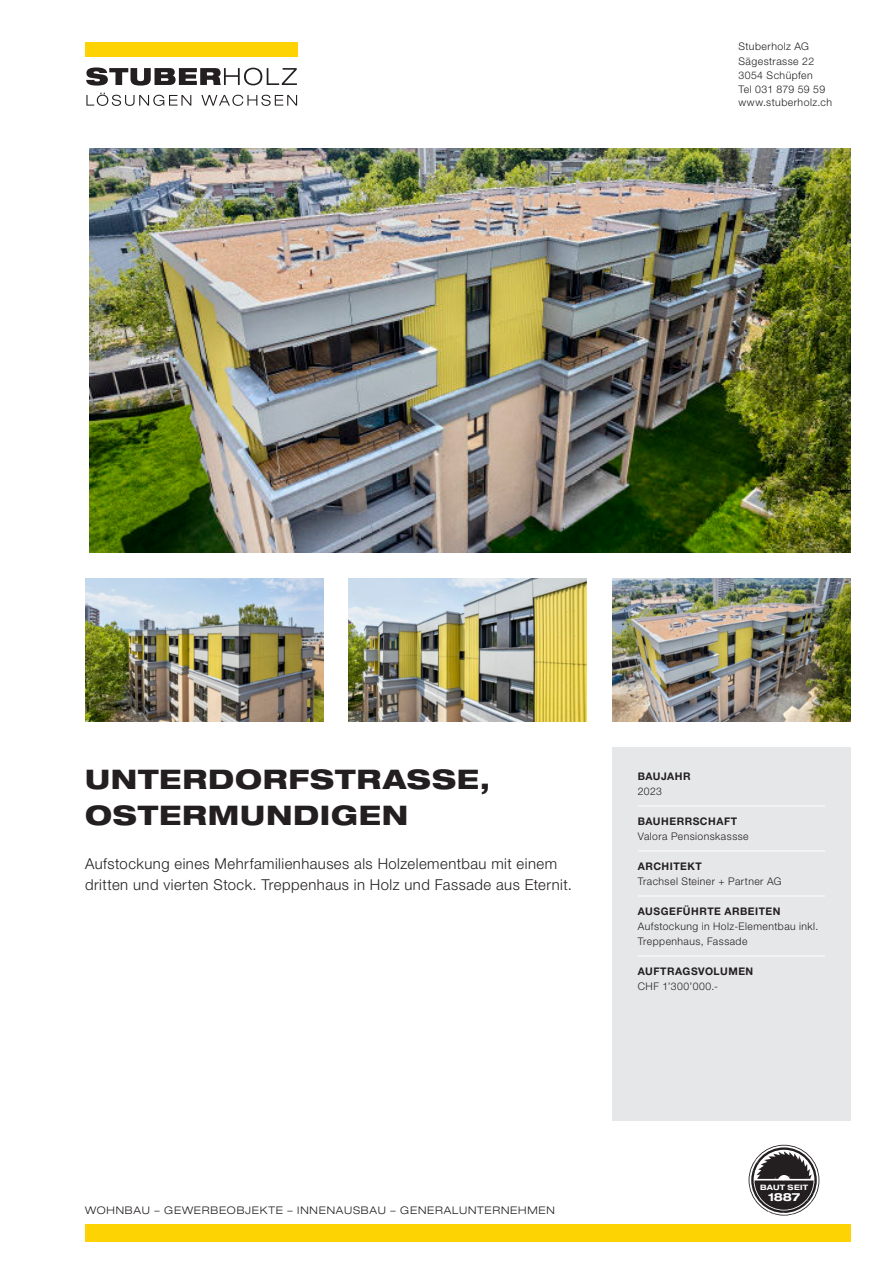
<style>
.page{position:relative;width:893px;height:1263px;background:#fff}
.page>*{position:absolute;margin:0;border:0;box-sizing:border-box;transform-origin:0 0}
.t1{font:800 expanded 27px/36px "Helvetica Neue LT Std";letter-spacing:.03em;color:#231f20}
.t2{font:300 15px/21px "Helvetica Neue LT Std";letter-spacing:.03em;color:#231f20}
.t3{font:700 expanded 11.25px "Helvetica Neue LT Std";color:#fff}
.t4{font:300 10.5px/14.2px "Helvetica Neue LT Std";letter-spacing:.045em;color:#231f20}
.t5{font:700 10.5px "Helvetica Neue LT Std";letter-spacing:.05em;color:#231f20}
.t6{font:300 expanded 10.5px "Helvetica Neue LT Std";letter-spacing:.075em;color:#231f20}
.t7{font:700 expanded 7.35px "Helvetica Neue LT Std";letter-spacing:.04em;color:#fff}
</style>
<div class="page">
<img style="left:89px;top:149px;width:761px;height:404px">
<div style="left:612px;top:747px;width:238px;height:373px;background:#e6e7e9"></div>
<hr style="left:638px;top:805px;width:187px;height:1px;background:#fff">
<hr style="left:638px;top:850px;width:187px;height:1px;background:#fff">
<hr style="left:638px;top:895px;width:187px;height:1px;background:#fff">
<hr style="left:638px;top:955px;width:187px;height:1px;background:#fff">
<img style="left:85px;top:578px;width:238px;height:143px">
<img style="left:349px;top:578px;width:238px;height:143px">
<img style="left:612px;top:578px;width:238px;height:143px">
<div style="left:85px;top:1224px;width:765px;height:18px;background:#fed304"></div>
<svg style="left:749px;top:1145px;width:70px;height:70px"></svg>
<svg style="left:86px;top:67px;width:211px;height:19px"></svg>
<div style="left:85px;top:43px;width:213px;height:14px;background:#fed304"></div>
<svg style="left:86px;top:93px;width:105px;height:13px"></svg>
<svg style="left:201px;top:95px;width:96px;height:11px"></svg>
<p class="t4" style="left:738px;top:41px;width:88px">Stuberholz AG<br>Sägestrasse 22<br>3054 Schüpfen<br>Tel 031 879 59 59</p>
<p class="t4" style="left:738px;top:96px;width:95px">www.stuberholz.ch</p>
<h1 class="t1" style="left:85px;top:764px;width:407px">UNTERDORFSTRASSE,<br>OSTERMUNDIGEN</h1>
<p class="t5" style="left:638px;top:770px;width:54px">BAUJAHR</p>
<p class="t4" style="left:638px;top:785px;width:26px">2023</p>
<p class="t5" style="left:638px;top:815px;width:101px">BAUHERRSCHAFT</p>
<p class="t4" style="left:638px;top:830px;width:112px">Valora Pensionskassse</p>
<p class="t5" style="left:638px;top:860px;width:66px">ARCHITEKT</p>
<p class="t4" style="left:638px;top:875px;width:145px">Trachsel Steiner + Partner AG</p>
<p class="t5" style="left:638px;top:905px;width:144px">AUSGEFÜHRTE ARBEITEN</p>
<p class="t4" style="left:638px;top:919px;width:182px;line-height:15px">Aufstockung in Holz-Elementbau inkl.<br>Treppenhaus, Fassade</p>
<p class="t5" style="left:638px;top:965px;width:117px">AUFTRAGSVOLUMEN</p>
<p class="t4" style="left:638px;top:980px;width:82px">CHF 1’300’000.-</p>
<h2 class="t2" style="left:85px;top:855px;width:488px">Aufstockung eines Mehrfamilienhauses als Holzelementbau mit einem dritten und vierten Stock. Treppenhaus in Holz und Fassade aus Eternit.</h2>
<p class="t6" style="left:85px;top:1204px;width:471px">WOHNBAU – GEWERBEOBJEKTE – INNENAUSBAU – GENERALUNTERNEHMEN</p>
<p class="t7" style="left:760px;top:1183px;width:50px">BAUT SEIT</p>
<p class="t3" style="left:768px;top:1191px;width:34px">1887</p>
</div>
